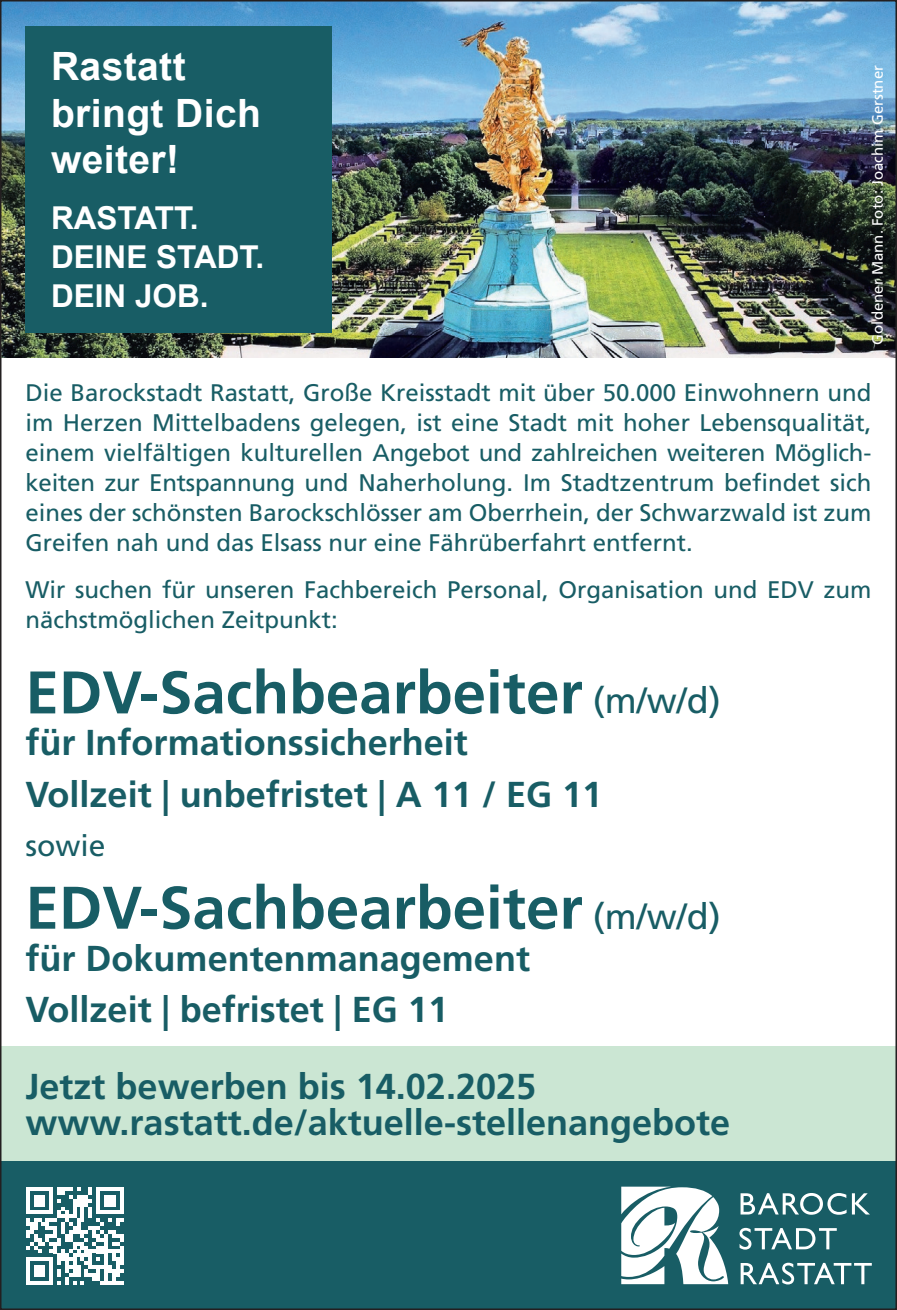
<style>
.page{position:relative;width:897px;height:1310px;background:#fff}
.page>*{position:absolute;margin:0;border:0;box-sizing:border-box;transform-origin:0 0}
.t1{font:700 60px "Frutiger LT Std";color:#185d65}
.t2{font:700 39px/46.2px "Arial";letter-spacing:.01em;color:#fff}
.t3{font:700 36px/51.6px "Frutiger LT Std";color:#185d65}
.t4{font:700 31.5px/39px "Arial";color:#fff}
.t5{font:30px "Frutiger LT Std";color:#185d65}
.t6{font:24px/30px "Frutiger LT Std";color:#185d65;text-align:justify}
.t7{font:15px "Frutiger LT Std";color:#fff}
.s1{font-weight:400;font-size:36px}
</style>
<div class="page">
<img style="left:3px;top:3px;width:890px;height:354px">
<div style="left:26px;top:26px;width:306px;height:307px;background:#185d65"></div>
<div style="left:0;top:1161px;width:896px;height:149px;background:#185d65"></div>
<svg style="left:26px;top:1187px;width:97px;height:97px"></svg>
<svg style="left:740px;top:1193px;width:129px;height:21px"></svg>
<svg style="left:739px;top:1228px;width:97px;height:21px"></svg>
<svg style="left:740px;top:1262px;width:131px;height:22px"></svg>
<svg style="left:621px;top:1186px;width:107px;height:98px"></svg>
<div style="left:0;top:1046px;width:896px;height:114px;background:#cbe6d3"></div>
<h2 class="t2" style="left:51px;top:44px;width:211px">Rastatt bringt Dich weiter!</h2>
<h3 class="t4" style="left:51px;top:199px;width:214px">RASTATT.<br>DEINE STADT.<br>DEIN JOB.</h3>
<p class="t7" style="left:868px;top:344px;width:281px;rotate:-90deg">Goldener Mann. Foto: Joachim Gerstner</p>
<p class="t6" style="left:26px;top:377px;width:847px">Die Barockstadt Rastatt, Große Kreisstadt mit über 50.000 Einwohnern und im Herzen Mittelbadens gelegen, ist eine Stadt mit hoher Lebensqualität, einem vielfältigen kulturellen Angebot und zahlreichen weiteren Möglich&shy;keiten zur Entspannung und Naherholung. Im Stadtzentrum befindet sich eines der schönsten Barockschlösser am Oberrhein, der Schwarzwald ist zum Greifen nah und das Elsass nur eine Fährüberfahrt entfernt.</p>
<p class="t6" style="left:26px;top:574px;width:847px">Wir suchen für unseren Fachbereich Personal, Organisation und EDV zum nächstmöglichen Zeitpunkt:</p>
<h1 class="t1" style="left:26px;top:657px;width:696px">EDV-Sachbearbeiter <span class="s1">(m/w/d)</span></h1>
<h3 class="t3" style="left:26px;top:717px;width:578px">für Informationssicherheit<br>Vollzeit | unbefristet | A 11 / EG 11</h3>
<p class="t5" style="left:26px;top:828px;width:82px">sowie</p>
<h1 class="t1" style="left:26px;top:872px;width:696px">EDV-Sachbearbeiter <span class="s1">(m/w/d)</span></h1>
<h3 class="t3" style="left:26px;top:932px;width:506px">für Dokumentenmanagement<br>Vollzeit | befristet | EG 11</h3>
<h3 class="t3" style="left:26px;top:1069px;width:706px;line-height:36px">Jetzt bewerben bis 14.02.2025 www.rastatt.de/aktuelle-stellenangebote</h3>
</div>
